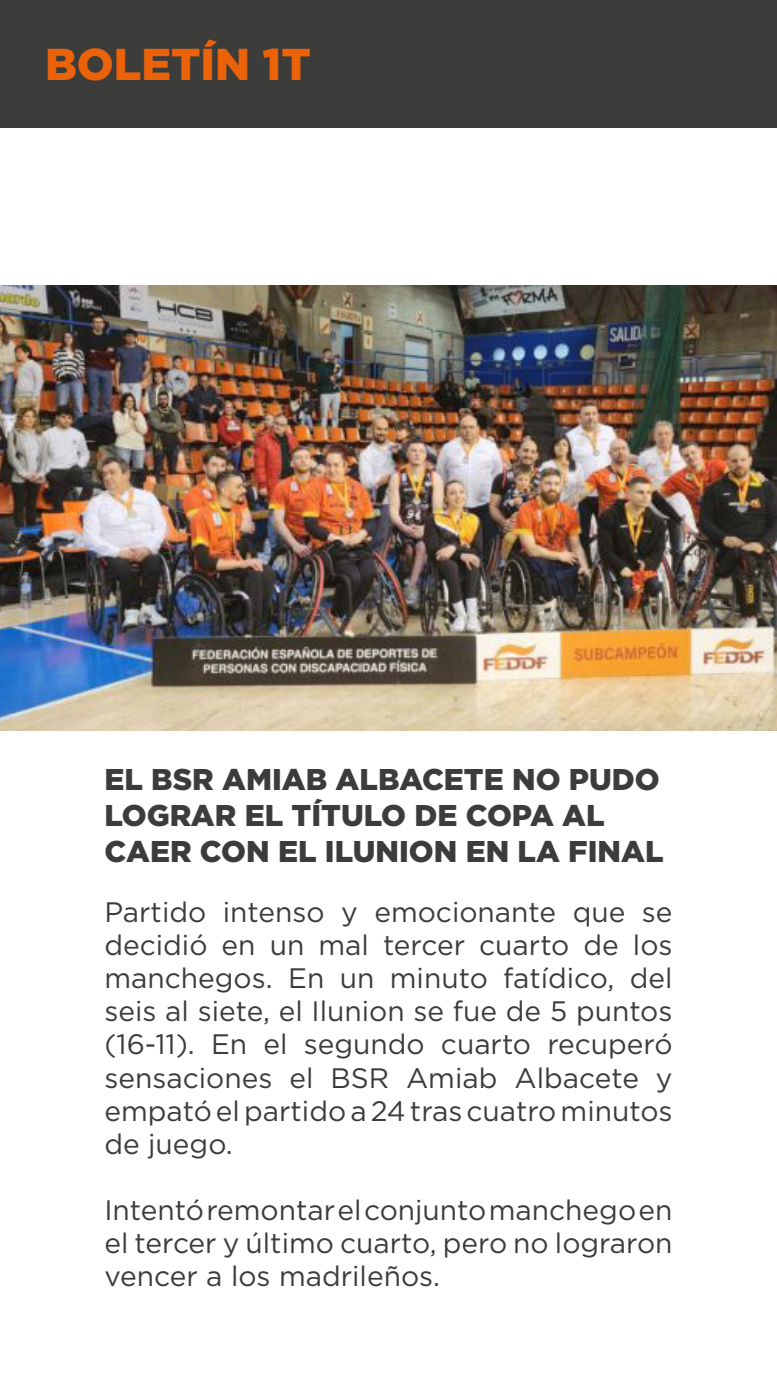
<style>
.page{position:relative;width:777px;height:1380px;background:#fff}
.page>*{position:absolute;margin:0;border:0;box-sizing:border-box;transform-origin:0 0}
.t1{font:900 44.56px "Gotham";color:#eb6209}
.t2{font:900 30px/36px "Gotham";color:#3c3c3b}
.TEXTO_CORRIDO_-_MED{font:28.12px/33.1px "Gotham";color:#3c3c3b;text-align:justify}
</style>
<div class="page">
<div style="left:0;top:0;width:776px;height:128px;background:#3c3c3b"></div>
<img style="left:0;top:286px;width:776px;height:445px">
<h1 class="t1" style="left:45px;top:34px;width:267px">BOLETÍN 1T</h1>
<p class="t2" style="left:104px;top:761px;width:560px">EL BSR AMIAB ALBACETE NO PUDO<br>LOGRAR EL TÍTULO DE COPA AL<br>CAER CON EL ILUNION EN LA FINAL</p>
<p class="TEXTO_CORRIDO_-_MED" style="left:104px;top:895px;width:569px">Partido intenso y emocionante que se decidió en un mal tercer cuarto de los manchegos. En un minuto fatídico, del seis al siete, el Ilunion se fue de 5 puntos (16-11). En el segundo cuarto recuperó sensaciones el BSR Amiab Albacete y empató el partido a 24 tras cuatro minutos de juego.</p>
<p class="TEXTO_CORRIDO_-_MED" style="left:104px;top:1193px;width:569px">Intentó remontar el conjunto manchego en el tercer y último cuarto, pero no lograron vencer a los madrileños.</p>
</div>
